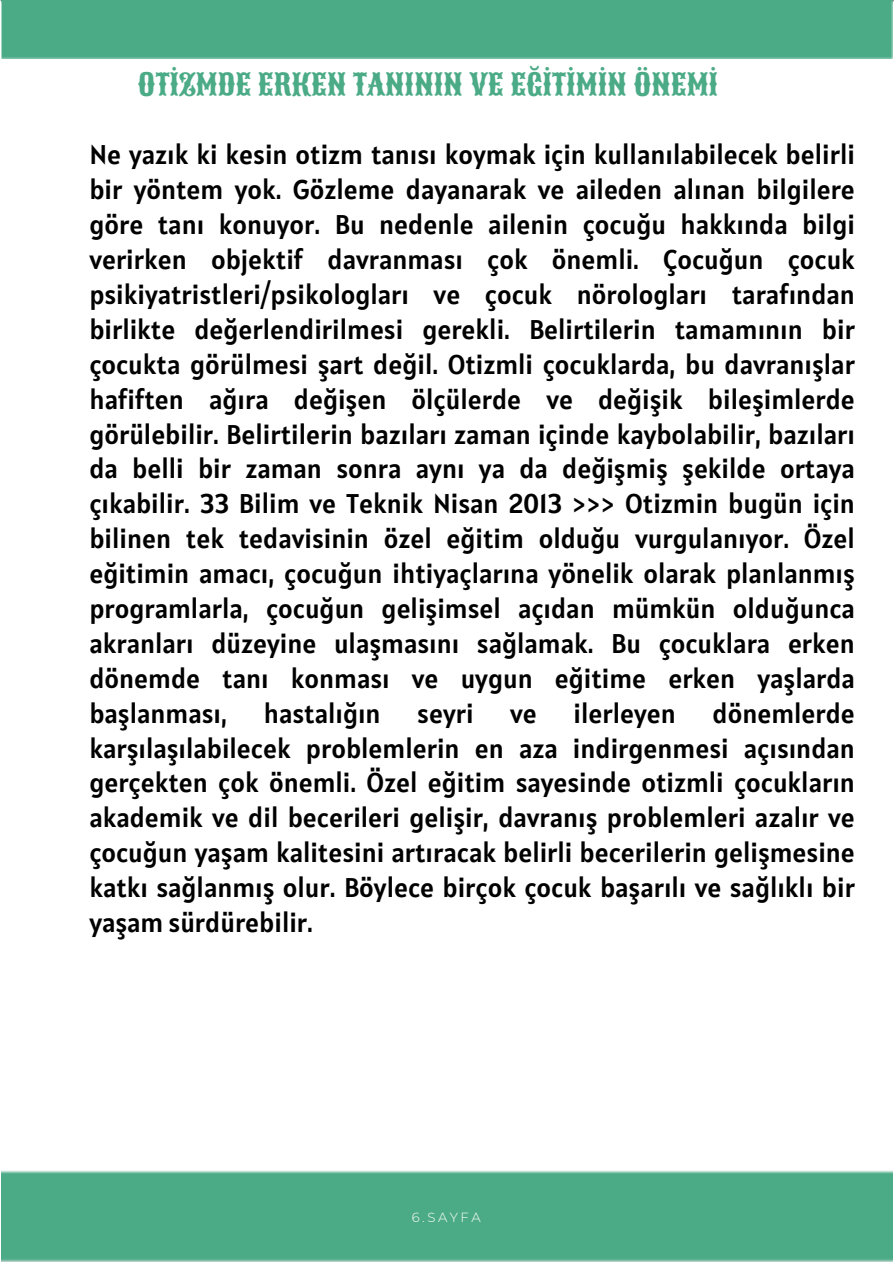
<style>
.page{position:relative;width:894px;height:1264px;background:#fff}
.page>*{position:absolute;margin:0;border:0;box-sizing:border-box;transform-origin:0 0}
.t1{font:29.85px "Sancreek";color:#4cab87}
.t2{font:26.85px/34.8px "Alatsi";color:#000}
.t3{font:300 13.2px "Montserrat";letter-spacing:.19em;color:#fff}
</style>
<div class="page">
<div style="left:0;top:0;width:892px;height:58px;background:#4cab87"></div>
<div style="left:1px;top:1170px;width:890px;height:91px;background:#4cab87"></div>
<h2 class="t1" style="left:137px;top:65px;width:582px">OTİZMDE ERKEN TANININ VE EĞİTİMİN ÖNEMİ</h2>
<p class="t2" style="left:89px;top:137px;width:766px">Ne yazık ki kesin otizm tanısı koymak için kullanılabilecek belirli bir yöntem yok. Gözleme dayanarak ve aileden alınan bilgilere göre tanı konuyor. Bu nedenle ailenin çocuğu hakkında bilgi verirken objektif davranması çok önemli. Çocuğun çocuk psikiyatristleri/psikologları ve çocuk nörologları tarafından birlikte değerlendirilmesi gerekli. Belirtilerin tamamının bir çocukta görülmesi şart değil. Otizmli çocuklarda, bu davranışlar hafiften ağıra değişen ölçülerde ve değişik bileşimlerde görülebilir. Belirtilerin bazıları zaman içinde kaybolabilir, bazıları da belli bir zaman sonra aynı ya da değişmiş şekilde ortaya çıkabilir. 33 Bilim ve Teknik Nisan 2013 &gt;&gt;&gt; Otizmin bugün için bilinen tek tedavisinin özel eğitim olduğu vurgulanıyor. Özel eğitimin amacı, çocuğun ihtiyaçlarına yönelik olarak planlanmış programlarla, çocuğun gelişimsel açıdan mümkün olduğunca akranları düzeyine ulaşmasını sağlamak. Bu çocuklara erken dönemde tanı konması ve uygun eğitime erken yaşlarda başlanması,</p>
<p class="t2" style="left:263px;top:695px;width:118px">hastalığın</p>
<p class="t2" style="left:417px;top:695px;width:54px">seyri</p>
<p class="t2" style="left:510px;top:695px;width:28px">ve</p>
<p class="t2" style="left:573px;top:695px;width:104px">ilerleyen</p>
<p class="t2" style="left:89px;top:695px;width:766px;text-align:justify;text-indent:623px">dönemlerde karşılaşılabilecek problemlerin en aza indirgenmesi açısından gerçekten çok önemli. Özel eğitim sayesinde otizmli çocukların akademik ve dil becerileri gelişir, davranış problemleri azalır ve çocuğun yaşam kalitesini artıracak belirli becerilerin gelişmesine katkı sağlanmış olur. Böylece birçok çocuk başarılı ve sağlıklı bir yaşam sürdürebilir.</p>
<h1 class="t3" style="left:412px;top:1209px;width:70px">6.SAYFA</h1>
</div>
